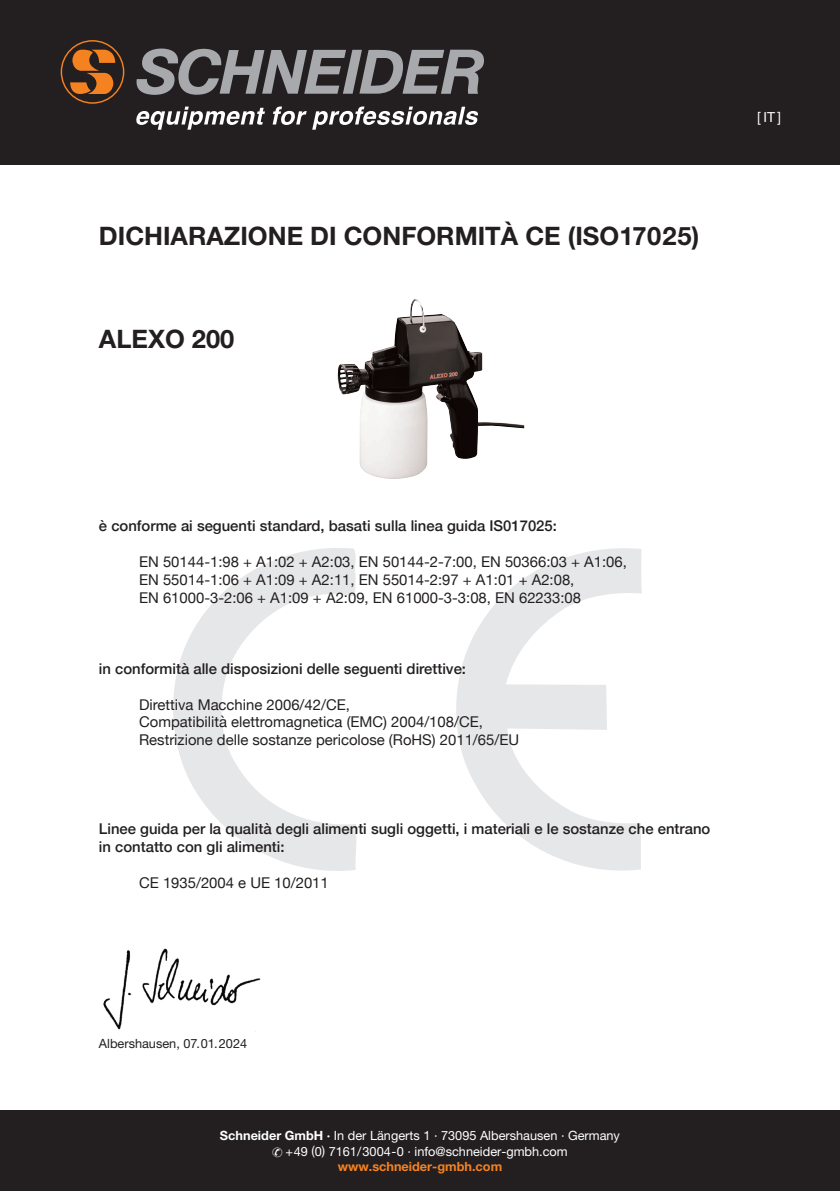
<style>
.page{position:relative;width:840px;height:1191px;background:#fff}
.page>*{position:absolute;margin:0;border:0;box-sizing:border-box;transform-origin:0 0}
.t1{font:700 25.4px "Helvetica Neue LT Pro";color:#231f20}
.t2{font:14.8px/17.8px "Helvetica Neue";color:#231f20}
.t3{font:500 14.8px/17.8px "Helvetica Neue";color:#231f20}
.t4{font:13.8px "Helvetica Neue LT Pro";color:#fff}
.t5{font:12.8px/15.6px "Helvetica Neue LT Pro";color:#fff;text-align:center}
.t6{font:12.8px "Helvetica Neue LT Pro";color:#231f20}
.s1{font-weight:700}
.s2{font-weight:700;color:#f58220}
</style>
<div class="page">
<svg style="left:173px;top:548px;width:184px;height:323px"></svg>
<svg style="left:456px;top:548px;width:185px;height:323px"></svg>
<img style="left:103px;top:948px;width:158px;height:84px">
<div style="left:0;top:0;width:839px;height:164px;background:#231f20"></div>
<svg style="left:136px;top:107px;width:129px;height:23px"></svg>
<svg style="left:272px;top:106px;width:34px;height:19px"></svg>
<svg style="left:312px;top:106px;width:166px;height:24px"></svg>
<svg style="left:136px;top:48px;width:347px;height:47px"></svg>
<svg style="left:61px;top:40px;width:63px;height:64px"></svg>
<div style="left:0;top:1110px;width:839px;height:81px;background:#231f20"></div>
<img style="left:337px;top:299px;width:187px;height:180px">
<h1 class="t1" style="left:99px;top:220px;width:601px">DICHIARAZIONE DI CONFORMITÀ CE (ISO17025)</h1>
<h1 class="t1" style="left:99px;top:324px;width:137px">ALEXO 200</h1>
<p class="t4" style="left:756px;top:109px;width:25px">[IT]</p>
<p class="t3" style="left:99px;top:516px;width:459px">è conforme ai seguenti standard, basati sulla linea guida IS017025:</p>
<p class="t2" style="left:139px;top:553px;width:489px">EN 50144-1:98 + A1:02 + A2:03, EN 50144-2-7:00, EN 50366:03 + A1:06,<br>EN 55014-1:06 + A1:09 + A2:11, EN 55014-2:97 + A1:01 + A2:08,<br>EN 61000-3-2:06 + A1:09 + A2:09, EN 61000-3-3:08, EN 62233:08</p>
<p class="t3" style="left:99px;top:658px;width:368px">in conformità alle disposizioni delle seguenti direttive:</p>
<p class="t2" style="left:139px;top:696px;width:381px">Direttiva Macchine 2006/42/CE,<br>Compatibilità elettromagnetica (EMC) 2004/108/CE,<br>Restrizione delle sostanze pericolose (RoHS) 2011/65/EU</p>
<p class="t3" style="left:99px;top:819px;width:612px">Linee guida per la qualità degli alimenti sugli oggetti, i materiali e le sostanze che entrano in contatto con gli alimenti:</p>
<p class="t2" style="left:139px;top:874px;width:191px">CE 1935/2004 e UE 10/2011</p>
<p class="t6" style="left:99px;top:1036px;width:150px">Albershausen, 07.01.2024</p>
<p class="t5" style="left:220px;top:1127px;width:401px"><span class="s1">Schneider GmbH ·</span> In der Längerts 1 · 73095 Albershausen · Germany ✆ +49 (0) 7161/3004-0 · info@schneider-gmbh.com <span class="s2">www.schneider-gmbh.com</span></p>
</div>
